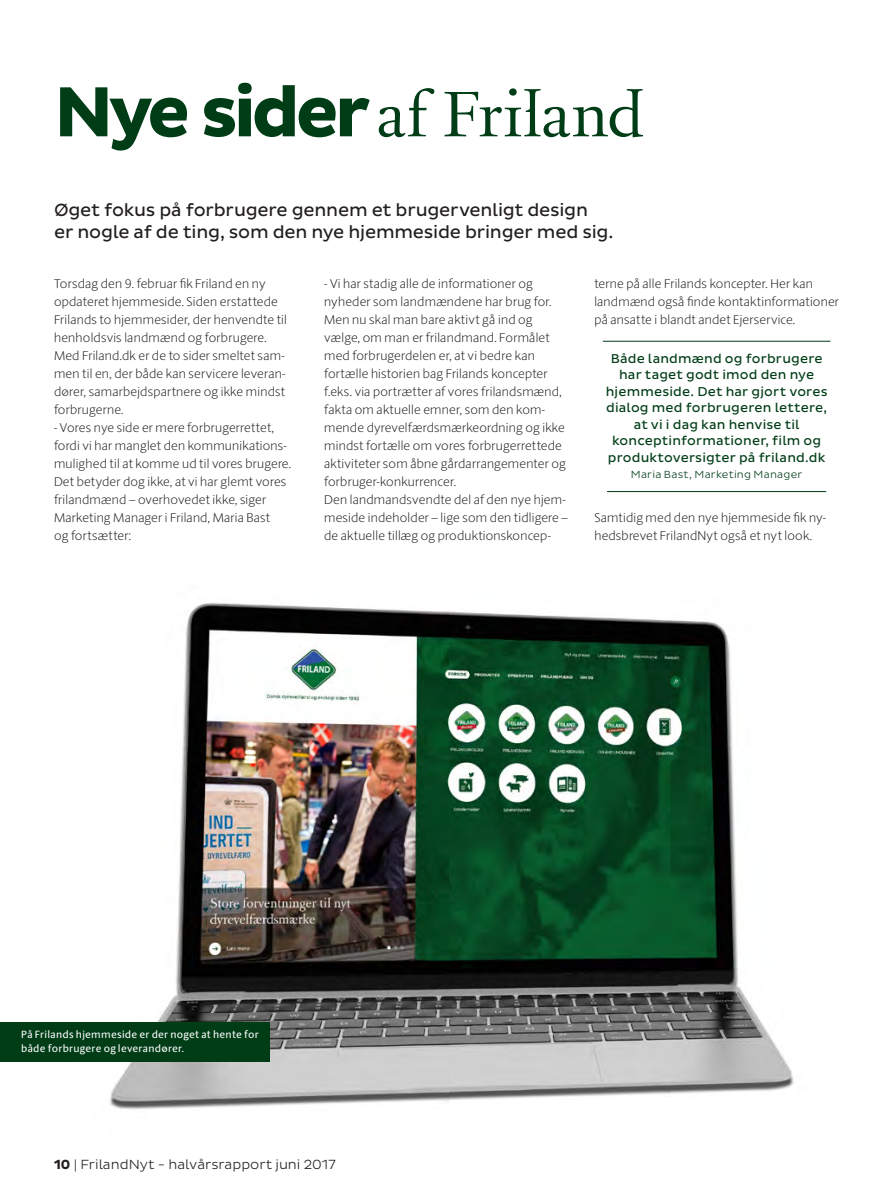
<style>
.page{position:relative;width:893px;height:1191px;background:#fff}
.page>*{position:absolute;margin:0;border:0;box-sizing:border-box;transform-origin:0 0}
.Overskrifter{font:72px "La Police BP";letter-spacing:.01em;color:#003d17}
.Indledningstekst{font:18px/22.5px "Pluto Sans";letter-spacing:-.01em;color:#231f20}
.t1{font:300 13.5px "Pluto Sans";color:#231f20}
.Fremhævet_tekst{font:13.05px/16.5px "Pluto Sans";letter-spacing:.015em;color:#003d17;text-align:center}
.Brødtekst{font:100 12.75px/18px "ID Sans Round";letter-spacing:.02em;color:#231f20}
.Brødtekst-2{font:10.5px/13.5px "ID Sans Round";letter-spacing:.025em;color:#fff}
.Titel__fremhævet_tek{font:300 10.5px "Pluto Sans";letter-spacing:.02em;color:#003d17}
.s1{font-family:"Pluto Sans";font-weight:700}
.s2{font-weight:700}
</style>
<div class="page">
<img style="left:9px;top:602px;width:785px;height:508px">
<hr style="left:603px;top:341px;width:227px;height:1px;background:#003d17">
<hr style="left:607px;top:491px;width:219px;height:1px;background:#003d17">
<div style="left:0;top:1022px;width:269px;height:39px;background:#003d17"></div>
<p class="Overskrifter" style="left:54px;top:76px;width:591px"><span class="s1">Nye sider</span> af Friland</p>
<p class="Indledningstekst" style="left:54px;top:199px;width:561px">Øget fokus på forbrugere gennem et brugervenligt design<br>er nogle af de ting, som den nye hjemmeside bringer med sig.</p>
<p class="Brødtekst" style="left:54px;top:274px;width:234px">Torsdag den 9. februar fik Friland en ny opdateret hjemmeside. Siden erstattede Frilands to hjemmesider, der henvendte til henholdsvis landmænd og forbrugere.<br>Med Friland.dk er de to sider smeltet sam&shy;men til en, der både kan servicere leveran&shy;dører, samarbejdspartnere og ikke mindst forbrugerne.</p>
<p class="Brødtekst" style="left:54px;top:418px;width:239px">- Vores nye side er mere forbrugerrettet, fordi vi har manglet den kommunikations&shy;mulighed til at komme ud til vores brugere.<br>Det betyder dog ikke, at vi har glemt vores frilandmænd – overhovedet ikke, siger Marketing Manager i Friland, Maria Bast<br>og fortsætter:</p>
<p class="Brødtekst" style="left:324px;top:275px;width:243px">- Vi har stadig alle de informationer og nyheder som landmændene har brug for.<br>Men nu skal man bare aktivt gå ind og vælge, om man er frilandmand. Formålet med forbrugerdelen er, at vi bedre kan fortælle historien bag Frilands koncepter f.eks. via portrætter af vores frilandsmænd, fakta om aktuelle emner, som den kom&shy;mende dyrevelfærdsmærkeordning og ikke mindst fortælle om vores forbrugerrettede aktiviteter som åbne gårdarrangementer og forbruger-konkurrencer.</p>
<p class="Brødtekst" style="left:324px;top:491px;width:245px">Den landmandsvendte del af den nye hjem&shy;meside indeholder – lige som den tidligere – de aktuelle tillæg og produktionskoncep-</p>
<p class="Brødtekst" style="left:594px;top:274px;width:246px">terne på alle Frilands koncepter. Her kan landmænd også finde kontaktinformationer på ansatte i blandt andet Ejerservice.</p>
<p class="Fremhævet_tekst" style="left:606px;top:350px;width:223px">Både landmænd og forbrugere har taget godt imod den nye hjemmeside. Det har gjort vores dialog med forbrugeren lettere, at vi i dag kan henvise til konceptinformationer, film og produktoversigter på friland.dk</p>
<p class="Titel__fremhævet_tek" style="left:631px;top:469px;width:173px">Maria Bast, Marketing Manager</p>
<p class="Brødtekst" style="left:594px;top:508px;width:233px">Samtidig med den nye hjemmeside fik ny&shy;hedsbrevet FrilandNyt også et nyt look.</p>
<p class="Brødtekst-2" style="left:21px;top:1028px;width:239px">På Frilands hjemmeside er der noget at hente for både forbrugere og leverandører.</p>
<p class="t1" style="left:54px;top:1156px;width:283px"><span class="s2">10</span> | FrilandNyt - halvårsrapport juni 2017</p>
</div>
